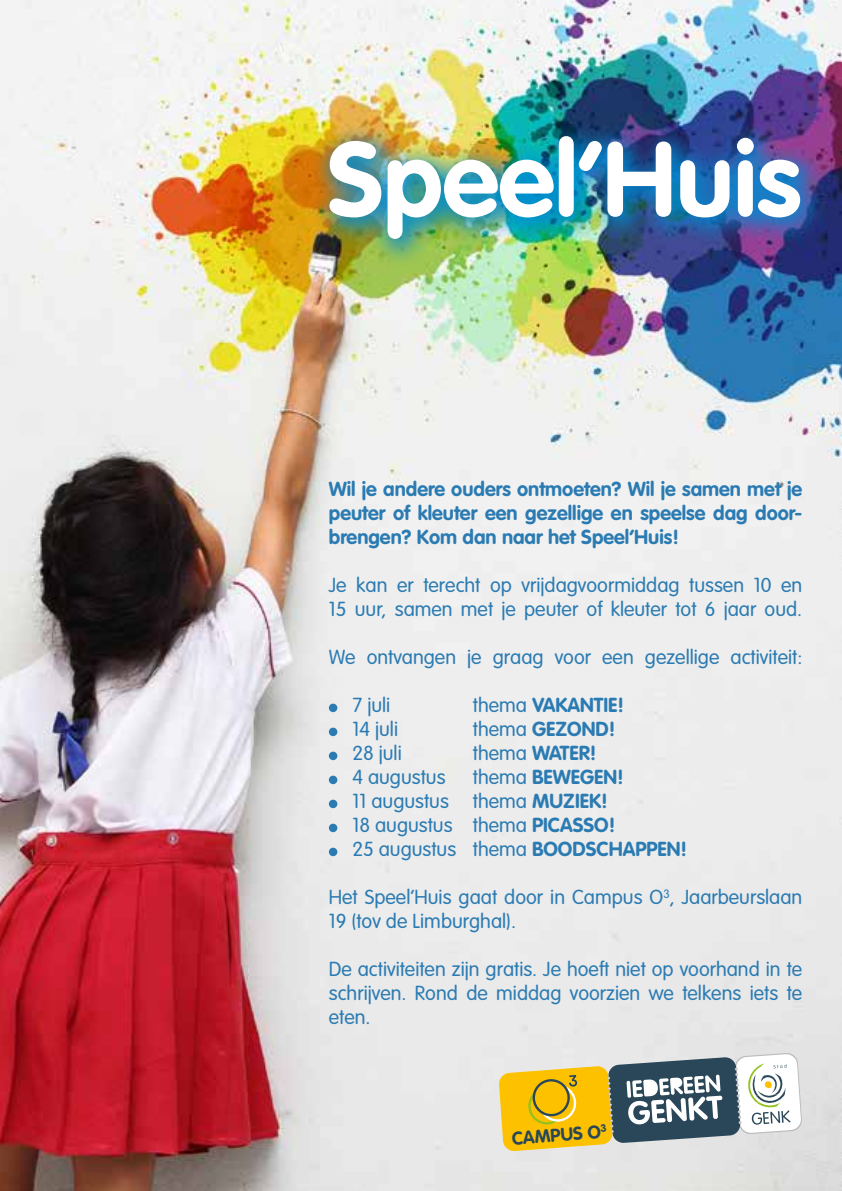
<style>
.page{position:relative;width:842px;height:1191px;background:#fff}
.page>*{position:absolute;margin:0;border:0;box-sizing:border-box;transform-origin:0 0}
.t1{font:700 104px "VAG Rounded Std";color:#fff}
.t2{font:300 20px/24px "VAG Rounded Std";color:#2b7bb3}
.t3{font:700 20px/24px "VAG Rounded Std";color:#2b7bb3;text-align:justify}
.t4{font:700 18.2px "VAG Rounded Std";color:#294758}
.s1{font-weight:300}
.s2{font-weight:700}
</style>
<div class="page">
<img style="left:0;top:0;width:842px;height:1191px">
<div style="left:329px;top:703px;width:8px;height:9px;background:#2b7bb3;border-radius:50%"></div>
<div style="left:329px;top:727px;width:8px;height:9px;background:#2b7bb3;border-radius:50%"></div>
<div style="left:329px;top:751px;width:8px;height:9px;background:#2b7bb3;border-radius:50%"></div>
<div style="left:329px;top:775px;width:8px;height:9px;background:#2b7bb3;border-radius:50%"></div>
<div style="left:329px;top:799px;width:8px;height:9px;background:#2b7bb3;border-radius:50%"></div>
<div style="left:329px;top:823px;width:8px;height:9px;background:#2b7bb3;border-radius:50%"></div>
<div style="left:329px;top:847px;width:8px;height:9px;background:#2b7bb3;border-radius:50%"></div>
<svg style="left:499px;top:1052px;width:303px;height:99px"></svg>
<div style="left:312px;top:118px;width:517px;height:151px;background:#008ad1;opacity:.87"></div>
<h1 class="t1" style="left:327px;top:118px;width:475px">Speel’Huis</h1>
<p class="t3" style="left:329px;top:478px;width:475px">Wil je andere ouders ontmoeten? Wil je samen met je peuter of kleuter een gezellige en speelse dag door&shy;brengen? Kom dan naar het Speel’Huis!</p>
<p class="t2" style="left:329px;top:574px;width:475px">Je kan er terecht op vrijdagvoormiddag tussen 10 en<br>15 uur, samen met je peuter of kleuter tot 6 jaar oud.</p>
<p class="t2" style="left:329px;top:646px;width:475px">We ontvangen je graag voor een gezellige activiteit:</p>
<p class="t2" style="left:352px;top:694px;width:40px">7 juli</p>
<p class="t3" style="left:473px;top:694px;width:153px"><span class="s1">thema</span> VAKANTIE!</p>
<p class="t2" style="left:352px;top:718px;width:47px">14 juli</p>
<p class="t3" style="left:473px;top:718px;width:144px"><span class="s1">thema</span> GEZOND!</p>
<p class="t2" style="left:352px;top:742px;width:51px">28 juli</p>
<p class="t3" style="left:473px;top:742px;width:125px"><span class="s1">thema</span> WATER!</p>
<p class="t2" style="left:352px;top:766px;width:95px">4 augustus</p>
<p class="t2" style="left:352px;top:766px;width:336px;text-indent:120px">thema <span class="s2">BEWEGEN!<br></span>11 augustus thema <span class="s2">MUZIEK!<br></span>18 augustus thema <span class="s2">PICASSO!<br></span>25 augustus thema <span class="s2">BOODSCHAPPEN!</span></p>
<p class="t2" style="left:329px;top:886px;width:475px">Het Speel’Huis gaat door in Campus O<sup>3</sup>, Jaarbeurslaan<br>19 (tov de Limburghal).</p>
<p class="t2" style="left:329px;top:958px;width:475px;text-align:justify">De activiteiten zijn gratis. Je hoeft niet op voorhand in te schrijven. Rond de middag voorzien we telkens iets te eten.</p>
<p class="t4" style="left:511px;top:1127px;width:97px;rotate:-4deg">CAMPUS O<sup>3</sup></p>
</div>
